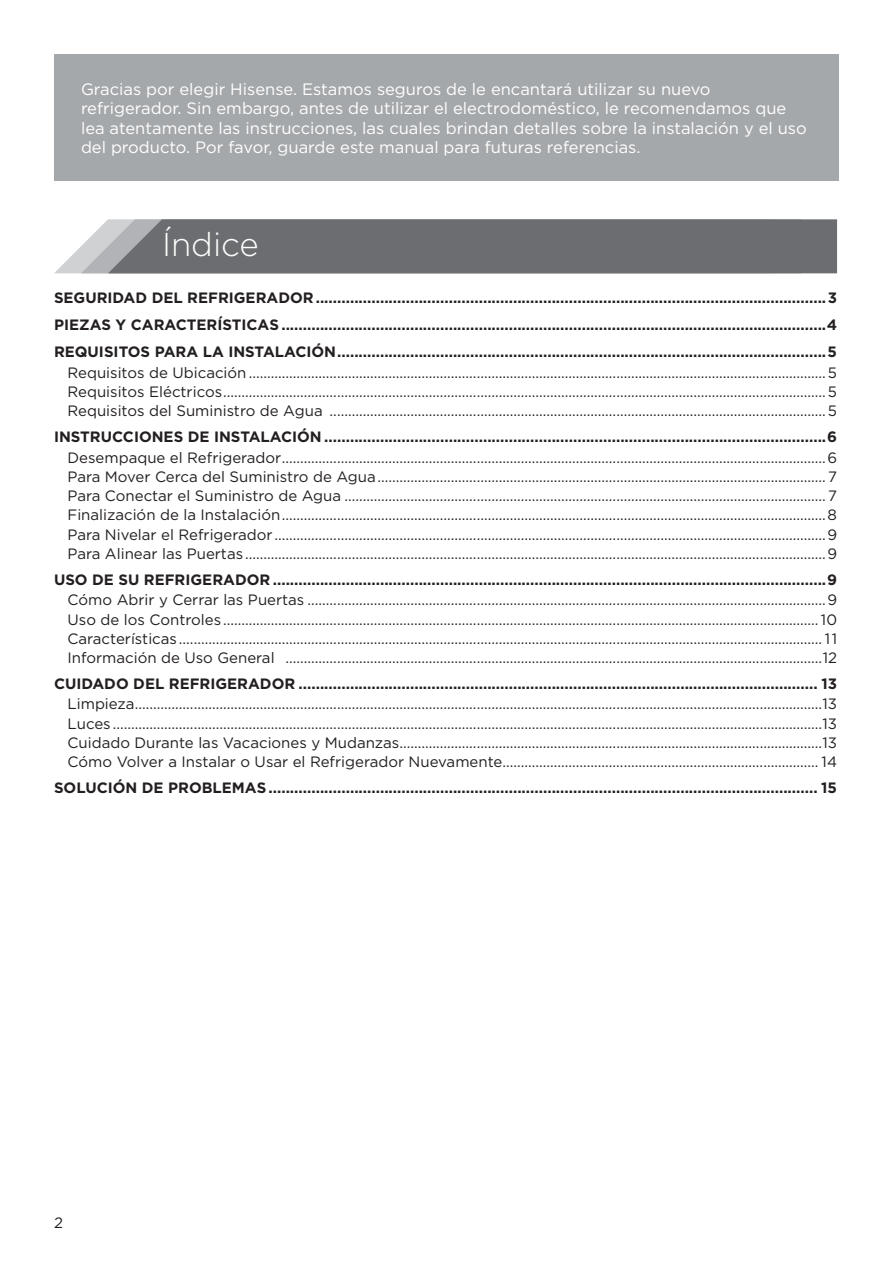
<style>
.page{position:relative;width:893px;height:1263px;background:#fff}
.page>*{position:absolute;margin:0;border:0;box-sizing:border-box;transform-origin:0 0}
.t1{font:300 33px "Gotham";color:#fff}
.t2{font:16.5px/19.5px "Gotham";color:#fff}
.t3{font:15px/19.4px "Gotham";color:#231f20;text-align:justify}
.t4{font:700 15px/26.8px "Gotham";color:#231f20;text-align:justify}
</style>
<div class="page">
<div style="left:54px;top:54px;width:785px;height:126px;background:#a5a8ab"></div>
<svg style="left:55px;top:219px;width:782px;height:54px;background:#77787b"></svg>
<p class="t2" style="left:81px;top:79px;width:727px">Gracias por elegir Hisense. Estamos seguros de le encantará utilizar su nuevo refrigerador. Sin embargo, antes de utilizar el electrodoméstico, le recomendamos que lea atentamente las instrucciones, las cuales brindan detalles sobre la instalación y el uso del producto. Por favor, guarde este manual para futuras referencias.</p>
<h1 class="t1" style="left:162px;top:227px;width:98px">Índice</h1>
<p class="t4" style="left:54px;top:284px;width:785px">SEGURIDAD DEL REFRIGERADOR.......................................................................................................................3<br>PIEZAS Y CARACTERÍSTICAS ...............................................................................................................................4<br>REQUISITOS PARA LA INSTALACIÓN..................................................................................................................5</p>
<p class="t3" style="left:68px;top:362px;width:771px">Requisitos de Ubicación .............................................................................................................................................................5<br>Requisitos Eléctricos....................................................................................................................................................................5<br>Requisitos del Suministro de Agua .......................................................................................................................................5</p>
<p class="t4" style="left:54px;top:423px;width:784px">INSTRUCCIONES DE INSTALACIÓN .....................................................................................................................6</p>
<p class="t3" style="left:68px;top:447px;width:771px">Desempaque el Refrigerador....................................................................................................................................................6<br>Para Mover Cerca del Suministro de Agua.......................................................................................................................... 7<br>Para Conectar el Suministro de Agua ................................................................................................................................... 7<br>Finalización de la Instalación....................................................................................................................................................8<br>Para Nivelar el Refrigerador ......................................................................................................................................................9<br>Para Alinear las Puertas ..............................................................................................................................................................9</p>
<p class="t4" style="left:54px;top:565px;width:785px">USO DE SU REFRIGERADOR .................................................................................................................................9</p>
<p class="t3" style="left:68px;top:590px;width:771px">Cómo Abrir y Cerrar las Puertas .............................................................................................................................................9<br>Uso de los Controles .................................................................................................................................................................. 10<br>Características ............................................................................................................................................................................... 11<br>Información de Uso General ..................................................................................................................................................12</p>
<p class="t4" style="left:54px;top:670px;width:785px">CUIDADO DEL REFRIGERADOR ......................................................................................................................... 13</p>
<p class="t3" style="left:68px;top:694px;width:771px">Limpieza...........................................................................................................................................................................................13<br>Luces .................................................................................................................................................................................................13<br>Cuidado Durante las Vacaciones y Mudanzas...................................................................................................................13<br>Cómo Volver a Instalar o Usar el Refrigerador Nuevamente...................................................................................... 14</p>
<p class="t4" style="left:54px;top:774px;width:784px">SOLUCIÓN DE PROBLEMAS................................................................................................................................ 15</p>
<p class="t3" style="left:54px;top:1212px;width:10px">2</p>
</div>
